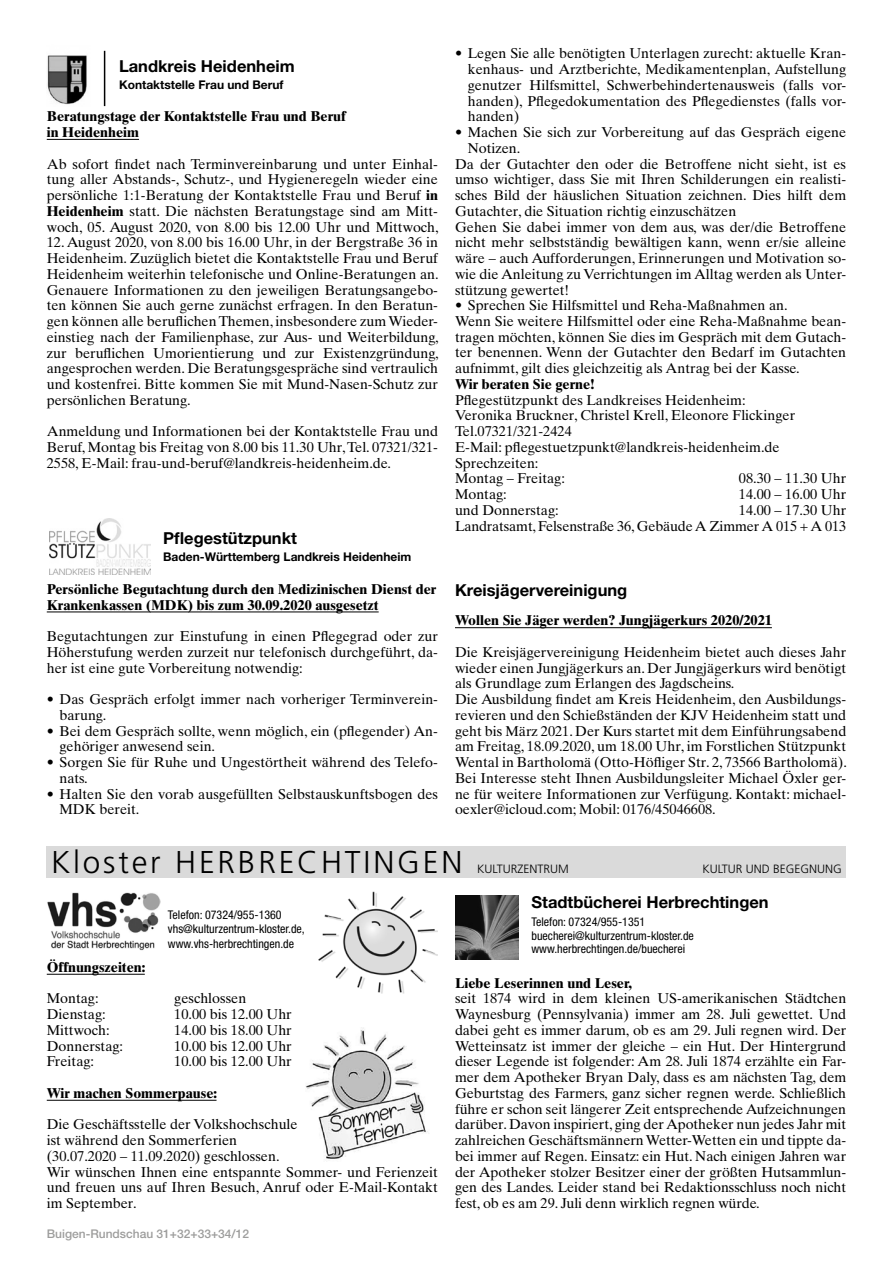
<style>
.page{position:relative;width:893px;height:1263px;background:#fff}
.page>*{position:absolute;margin:0;border:0;box-sizing:border-box;transform-origin:0 0}
.t1{font:300 31.5px "Frutiger";letter-spacing:.09em;color:#000}
.t2{font:700 16.5px "Helvetica Neue";color:#000}
.t3{font:14.25px/15.8px "Times Ten";color:#000}
.t4{font:700 14.25px/15.8px "Times Ten";color:#000}
.t5{font:condensed 12px/14.4px "Helvetica Neue";color:#000}
.t6{font:700 12px "Helvetica Neue";color:#000}
.t7{font:500 12px "Helvetica Neue";color:#9d9d9c}
.t8{font:300 12px "Frutiger";color:#000}
.s1{font-weight:700}
.s2{font-size:12px}
</style>
<div class="page">
<hr style="left:47px;top:974px;width:98px;height:1px;background:#000">
<hr style="left:47px;top:1100px;width:170px;height:1px;background:#000">
<hr style="left:47px;top:139px;width:92px;height:1px;background:#000">
<hr style="left:47px;top:612px;width:332px;height:1px;background:#000">
<hr style="left:455px;top:627px;width:317px;height:1px;background:#000">
<img style="left:47px;top:55px;width:40px;height:50px">
<hr style="left:104px;top:51px;width:1px;height:55px;background:#000">
<svg style="left:49px;top:574px;width:99px;height:1px"></svg>
<img style="left:49px;top:518px;width:102px;height:56px">
<div style="left:47px;top:846px;width:799px;height:32px;background:#dadada"></div>
<img style="left:47px;top:892px;width:114px;height:59px">
<img style="left:306px;top:1028px;width:122px;height:131px">
<img style="left:319px;top:892px;width:119px;height:101px">
<img style="left:455px;top:895px;width:64px;height:64px">
<p class="t2" style="left:119px;top:56px;width:177px">Landkreis Heidenheim</p>
<p class="t6" style="left:119px;top:78px;width:166px">Kontaktstelle Frau und Beruf</p>
<p class="t4" style="left:47px;top:108px;width:301px">Beratungstage der Kontaktstelle Frau und Beruf in Heidenheim</p>
<p class="t3" style="left:47px;top:156px;width:393px;text-align:justify">Ab sofort findet nach Terminvereinbarung und unter Einhal&shy;tung aller Abstands-, Schutz-, und Hygieneregeln wieder eine persönliche 1:1-Beratung der Kontaktstelle Frau und Beruf <span class="s1">in Heidenheim</span> statt. Die nächsten Beratungstage sind am Mitt&shy;woch, 05. August 2020, von 8.00 bis 12.00 Uhr und Mittwoch,</p>
<p class="t3" style="left:47px;top:234px;width:393px;text-align:justify">12. August 2020, von 8.00 bis 16.00 Uhr, in der Bergstraße 36 in Heidenheim. Zuzüglich bietet die Kontaktstelle Frau und Beruf Heidenheim weiterhin telefonische und Online-Beratungen an.<br>Genauere Informationen zu den jeweiligen Beratungsangebo&shy;ten können Sie auch gerne zunächst erfragen. In den Beratun&shy;gen können alle beruflichen Themen, insbesondere zum Wieder&shy;einstieg nach der Familienphase, zur Aus- und Weiterbildung, zur beruflichen Umorientierung und zur Existenzgründung, angesprochen werden. Die Beratungsgespräche sind vertraulich und kostenfrei. Bitte kommen Sie mit Mund-Nasen-Schutz zur persönlichen Beratung.</p>
<p class="t3" style="left:47px;top:423px;width:393px;text-align:justify">Anmeldung und Informationen bei der Kontaktstelle Frau und Beruf, Montag bis Freitag von 8.00 bis 11.30 Uhr, Tel. 07321/321- 2558, E-Mail: frau-und-beruf@landkreis-heidenheim.de.</p>
<p class="t2" style="left:163px;top:528px;width:135px">Pflegestützpunkt</p>
<p class="t6" style="left:163px;top:550px;width:250px">Baden-Württemberg Landkreis Heidenheim</p>
<p class="t4" style="left:47px;top:581px;width:391px">Persönliche Begutachtung durch den Medizinischen Dienst der<br>Krankenkassen (MDK) bis zum 30.09.2020 ausgesetzt</p>
<p class="t3" style="left:47px;top:628px;width:393px;text-align:justify">Begutachtungen zur Einstufung in einen Pflegegrad oder zur Höherstufung werden zurzeit nur telefonisch durchgeführt, da&shy;her ist eine gute Vorbereitung notwendig:</p>
<p class="t3" style="left:60px;top:691px;width:380px;text-indent:-13px">• Das Gespräch erfolgt immer nach vorheriger Terminverein&shy;barung.</p>
<p class="t3" style="left:60px;top:723px;width:380px;text-indent:-13px">• Bei dem Gespräch sollte, wenn möglich, ein (pflegender) An&shy;gehöriger anwesend sein.</p>
<p class="t3" style="left:60px;top:754px;width:380px;text-indent:-13px">• Sorgen Sie für Ruhe und Ungestörtheit während des Telefo&shy;nats.</p>
<p class="t3" style="left:60px;top:786px;width:380px;text-indent:-13px">• Halten Sie den vorab ausgefüllten Selbstauskunftsbogen des<br>MDK bereit.</p>
<p class="t3" style="left:468px;top:45px;width:380px;text-align:justify;text-indent:-13px">• Legen Sie alle benötigten Unterlagen zurecht: aktuelle Kran&shy;kenhaus- und Arztberichte, Medikamentenplan, Aufstellung genutzer Hilfsmittel, Schwerbehindertenausweis (falls vor&shy;handen), Pflegedokumentation des Pflegedienstes (falls vor&shy;handen)</p>
<p class="t3" style="left:455px;top:124px;width:393px">• Machen Sie sich zur Vorbereitung auf das Gespräch eigene</p>
<p class="t3" style="left:468px;top:140px;width:54px">Notizen.</p>
<p class="t3" style="left:455px;top:156px;width:393px">Da der Gutachter den oder die Betroffene nicht sieht, ist es</p>
<p class="t3" style="left:455px;top:171px;width:393px">umso wichtiger, dass Sie mit Ihren Schilderungen ein realisti-</p>
<p class="t3" style="left:455px;top:187px;width:393px">sches Bild der häuslichen Situation zeichnen. Dies hilft dem</p>
<p class="t3" style="left:455px;top:203px;width:283px">Gutachter, die Situation richtig einzuschätzen</p>
<p class="t3" style="left:455px;top:219px;width:393px">Gehen Sie dabei immer von dem aus, was der/die Betroffene</p>
<p class="t3" style="left:455px;top:234px;width:393px">nicht mehr selbstständig bewältigen kann, wenn er/sie alleine</p>
<p class="t3" style="left:455px;top:250px;width:393px">wäre – auch Aufforderungen, Erinnerungen und Motivation so-</p>
<p class="t3" style="left:455px;top:266px;width:393px">wie die Anleitung zu Verrichtungen im Alltag werden als Unter-</p>
<p class="t3" style="left:455px;top:282px;width:116px">stützung gewertet!</p>
<p class="t3" style="left:455px;top:297px;width:393px">• Sprechen Sie Hilfsmittel und Reha-Maßnahmen an.<br>Wenn Sie weitere Hilfsmittel oder eine Reha-Maßnahme bean&shy;tragen möchten, können Sie dies im Gespräch mit dem Gutach&shy;ter benennen. Wenn der Gutachter den Bedarf im Gutachten aufnimmt, gilt dies gleichzeitig als Antrag bei der Kasse.</p>
<p class="t4" style="left:455px;top:376px;width:142px">Wir beraten Sie gerne!</p>
<p class="t3" style="left:455px;top:392px;width:342px">Pflegestützpunkt des Landkreises Heidenheim:<br>Veronika Bruckner, Christel Krell, Eleonore Flickinger Tel.07321/321-2424<br>E-Mail: pflegestuetzpunkt@landkreis-heidenheim.de Sprechzeiten:<br>Montag – Freitag:</p>
<p class="t3" style="left:739px;top:471px;width:109px">08.30 – 11.30 Uhr</p>
<p class="t3" style="left:455px;top:486px;width:53px">Montag:</p>
<p class="t3" style="left:739px;top:486px;width:109px">14.00 – 16.00 Uhr</p>
<p class="t3" style="left:455px;top:502px;width:105px">und Donnerstag:</p>
<p class="t3" style="left:455px;top:502px;width:393px;text-align:right">14.00 – 17.30 Uhr<br>Landratsamt, Felsenstraße 36, Gebäude A Zimmer A 015 + A 013</p>
<p class="t2" style="left:455px;top:580px;width:174px">Kreisjägervereinigung</p>
<p class="t4" style="left:455px;top:612px;width:318px">Wollen Sie Jäger werden? Jungjägerkurs 2020/2021</p>
<p class="t3" style="left:455px;top:644px;width:393px">Die Kreisjägervereinigung Heidenheim bietet auch dieses Jahr wieder einen Jungjägerkurs an. Der Jungjägerkurs wird benötigt als Grundlage zum Erlangen des Jagdscheins.<br>Die Ausbildung findet am Kreis Heidenheim, den Ausbildungs&shy;revieren und den Schießständen der KJV Heidenheim statt und geht bis März 2021. Der Kurs startet mit dem Einführungsabend am Freitag, 18.09.2020, um 18.00 Uhr, im Forstlichen Stützpunkt Wental in Bartholomä (Otto-Höfliger Str. 2, 73566 Bartholomä).<br>Bei Interesse steht Ihnen Ausbildungsleiter Michael Öxler ger&shy;ne für weitere Informationen zur Verfügung. Kontakt: michael&shy;oexler@icloud.com; Mobil: 0176/45046608.</p>
<h1 class="t1" style="left:51px;top:844px;width:519px">Kloster HERBRECHTINGEN <span class="s2">KULTURZENTRUM</span></h1>
<p class="t8" style="left:702px;top:862px;width:141px">KULTUR UND BEGEGNUNG</p>
<p class="t5" style="left:168px;top:907px;width:138px">Telefon: 07324/955-1360 vhs@kulturzentrum-kloster.de, www.vhs-herbrechtingen.de</p>
<p class="t4" style="left:47px;top:959px;width:100px">Öffnungszeiten:</p>
<p class="t3" style="left:47px;top:990px;width:53px">Montag:</p>
<p class="t3" style="left:174px;top:990px;width:74px">geschlossen</p>
<p class="t3" style="left:47px;top:1006px;width:60px">Dienstag:</p>
<p class="t3" style="left:174px;top:1006px;width:119px">10.00 bis 12.00 Uhr</p>
<p class="t3" style="left:47px;top:1022px;width:64px">Mittwoch:</p>
<p class="t3" style="left:174px;top:1022px;width:119px">14.00 bis 18.00 Uhr</p>
<p class="t3" style="left:47px;top:1038px;width:78px">Donnerstag:</p>
<p class="t3" style="left:174px;top:1038px;width:119px">10.00 bis 12.00 Uhr</p>
<p class="t3" style="left:47px;top:1053px;width:49px">Freitag:</p>
<p class="t3" style="left:174px;top:1053px;width:119px">10.00 bis 12.00 Uhr</p>
<p class="t4" style="left:47px;top:1085px;width:172px">Wir machen Sommerpause:</p>
<p class="t3" style="left:47px;top:1116px;width:393px">Die Geschäftsstelle der Volkshochschule<br>ist während den Sommerferien<br>(30.07.2020 – 11.09.2020) geschlossen.<br>Wir wünschen Ihnen eine entspannte Sommer- und Ferienzeit und freuen uns auf Ihren Besuch, Anruf oder E-Mail-Kontakt im September.</p>
<p class="t7" style="left:47px;top:1227px;width:204px">Buigen-Rundschau 31+32+33+34/12</p>
<p class="t2" style="left:531px;top:892px;width:239px">Stadtbücherei Herbrechtingen</p>
<p class="t5" style="left:531px;top:915px;width:164px;line-height:13.5px">Telefon: 07324/955-1351 buecherei@kulturzentrum-kloster.de www.herbrechtingen.de/buecherei</p>
<p class="t4" style="left:455px;top:975px;width:179px">Liebe Leserinnen und Leser,</p>
<p class="t3" style="left:455px;top:990px;width:393px;text-align:justify">seit 1874 wird in dem kleinen US-amerikanischen Städtchen Waynesburg (Pennsylvania) immer am 28. Juli gewettet. Und dabei geht es immer darum, ob es am 29. Juli regnen wird. Der Wetteinsatz ist immer der gleiche – ein Hut. Der Hintergrund dieser Legende ist folgender: Am 28. Juli 1874 erzählte ein Far&shy;mer dem Apotheker Bryan Daly, dass es am nächsten Tag, dem Geburtstag des Farmers, ganz sicher regnen werde. Schließlich führe er schon seit längerer Zeit entsprechende Aufzeichnungen darüber. Davon inspiriert, ging der Apotheker nun jedes Jahr mit zahlreichen Geschäftsmännern Wetter-Wetten ein und tippte da&shy;bei immer auf Regen. Einsatz: ein Hut. Nach einigen Jahren war der Apotheker stolzer Besitzer einer der größten Hutsammlun&shy;gen des Landes. Leider stand bei Redaktionsschluss noch nicht fest, ob es am 29. Juli denn wirklich regnen würde.</p>
</div>
